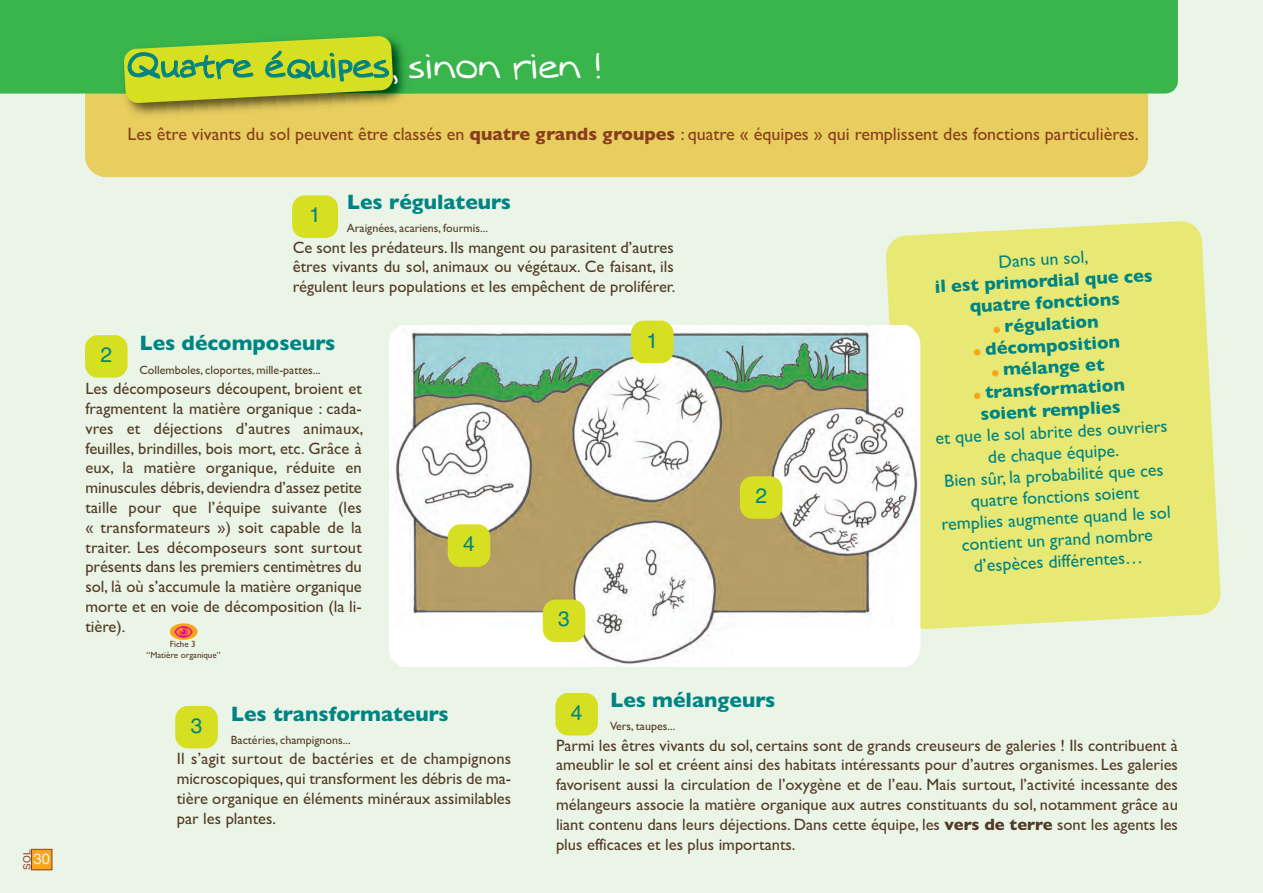
<style>
.page{position:relative;width:1263px;height:893px;background:#eaf5e8}
.page>*{position:absolute;margin:0;border:0;box-sizing:border-box;transform-origin:0 0}
.t1{font:33px "Augie";color:#008483}
.t2{font:700 21px "Gill Sans";color:#008483}
.t3{font:21px "Helvetica";color:#008483}
.t4{font:18px/21.6px "Gill Sans";color:#008483;text-align:center}
.t5{font:18px "Gill Sans";color:#893d1d}
.t6{font:700 18px/21.6px "Gill Sans";color:#008483;text-align:center}
.t7{font:16.5px/19.8px "Gill Sans";color:#523b25;text-align:justify}
.t8{font:15px "Helvetica";color:#f1f1e5}
.t9{font:12px "Gill Sans";color:#523b25}
.t10{font:9.9px "Helvetica";color:#893d1d}
.t11{font:9px/10.8px "Gill Sans";color:#523b25;text-align:center}
.s1{color:#fff}
.s2{font-weight:700}
.s3{color:#f9a51b}
</style>
<div class="page">
<div style="left:85px;top:64px;width:1063px;height:113px;background:#e8ce5f;border-radius:21px"></div>
<div style="left:32px;top:850px;width:20px;height:19px;background:#f9a51b"></div>
<div style="left:31px;top:849px;width:21px;height:21px;border:1px solid #893d1d"></div>
<div style="left:0;top:0;width:1178px;height:94px;background:#39b54c"></div>
<img style="left:127px;top:94px;width:274px;height:22px">
<img style="left:116px;top:28px;width:297px;height:66px">
<svg style="left:124px;top:36px;width:269px;height:67px"></svg>
<div style="left:555px;top:693px;width:43px;height:42px;background:#d6df21;border-radius:13px"></div>
<div style="left:292px;top:195px;width:46px;height:43px;background:#d6df21;border-radius:13px"></div>
<div style="left:85px;top:335px;width:43px;height:43px;background:#d6df21;border-radius:13px"></div>
<div style="left:175px;top:706px;width:43px;height:42px;background:#d6df21;border-radius:13px"></div>
<svg style="left:886px;top:221px;width:335px;height:408px;fill:#e7e974"></svg>
<svg style="left:170px;top:623px;width:28px;height:17px"></svg>
<img style="left:389px;top:325px;width:531px;height:342px">
<div style="left:631px;top:321px;width:42px;height:42px;background:#d6df21;border-radius:13px"></div>
<div style="left:740px;top:476px;width:42px;height:43px;background:#d6df21;border-radius:13px"></div>
<div style="left:448px;top:524px;width:42px;height:43px;background:#d6df21;border-radius:13px"></div>
<div style="left:543px;top:600px;width:42px;height:42px;background:#d6df21;border-radius:13px"></div>
<svg style="left:174px;top:626px;width:19px;height:11px"></svg>
<p class="t10" style="left:21px;top:869px;width:21px;rotate:-90deg">SOL</p>
<p class="t8" style="left:33px;top:850px;width:18px">30</p>
<h1 class="t1" style="left:128px;top:46px;width:473px">Quatre équipes<span class="s1">, sinon rien !</span></h1>
<p class="t5" style="left:128px;top:123px;width:1013px">Les être vivants du sol peuvent être classés en <span class="s2">quatre grands groupes</span> : quatre « équipes » qui remplissent des fonctions particulières.</p>
<p class="t2" style="left:347px;top:189px;width:166px">Les régulateurs</p>
<p class="t9" style="left:347px;top:221px;width:143px">Araignées, acariens, fourmis...</p>
<p class="t7" style="left:293px;top:237px;width:384px">Ce sont les prédateurs. Ils mangent ou parasitent d’autres êtres vivants du sol, animaux ou végétaux. Ce faisant, ils régulent leurs populations et les empêchent de proliférer.</p>
<p class="t3" style="left:309px;top:203px;width:13px">1</p>
<p class="t2" style="left:139px;top:331px;width:197px">Les décomposeurs</p>
<p class="t9" style="left:139px;top:362px;width:183px">Collemboles, cloportes, mille-pattes...</p>
<p class="t7" style="left:85px;top:379px;width:280px">Les décomposeurs découpent, broient et fragmentent la matière organique : cada&shy;vres et déjections d’autres animaux, feuilles, brindilles, bois mort, etc. Grâce à eux, la matière organique, réduite en minuscules débris, deviendra d’assez petite taille pour que l’équipe suivante (les « transformateurs ») soit capable de la traiter. Les décomposeurs sont surtout présents dans les premiers centimètres du sol, là où s’accumule la matière organique morte et en voie de décomposition (la li&shy;tière).</p>
<p class="t3" style="left:100px;top:342px;width:13px">2</p>
<p class="t11" style="left:147px;top:638px;width:76px">Fiche 3<br>“Matière organique”</p>
<p class="t3" style="left:463px;top:532px;width:13px">4</p>
<p class="t3" style="left:646px;top:328px;width:13px">1</p>
<p class="t3" style="left:558px;top:607px;width:13px">3</p>
<p class="t3" style="left:755px;top:484px;width:13px">2</p>
<p class="t4" style="left:998px;top:251px;width:91px;rotate:-3deg">Dans un sol,</p>
<p class="t6" style="left:934px;top:276px;width:219px;rotate:-3deg">il est primordial que ces quatre fonctions</p>
<p class="t6" style="left:993px;top:316px;width:106px;rotate:-3deg"><span class="s3">●</span> régulation</p>
<p class="t6" style="left:973px;top:338px;width:148px;rotate:-3deg"><span class="s3">●</span> décomposition</p>
<p class="t6" style="left:991px;top:359px;width:114px;rotate:-3deg"><span class="s3">●</span> mélange et</p>
<p class="t6" style="left:973px;top:382px;width:152px;text-align:left;rotate:-3deg"><span class="s3">●</span> transformation soient remplies</p>
<p class="t4" style="left:935px;top:427px;width:234px;rotate:-3deg">et que le sol abrite des ouvriers de chaque équipe.<br>Bien sûr, la probabilité que ces quatre fonctions soient remplies augmente quand le sol contient un grand nombre d’espèces différentes…</p>
<p class="t2" style="left:231px;top:701px;width:219px">Les transformateurs</p>
<p class="t9" style="left:231px;top:733px;width:121px">Bactéries, champignons...</p>
<p class="t7" style="left:177px;top:749px;width:336px">Il s’agit surtout de bactéries et de champignons microscopiques, qui transforment les débris de ma&shy;tière organique en éléments minéraux assimilables par les plantes.</p>
<p class="t3" style="left:191px;top:713px;width:13px">3</p>
<p class="t2" style="left:610px;top:687px;width:167px">Les mélangeurs</p>
<p class="t9" style="left:610px;top:719px;width:67px">Vers, taupes...</p>
<p class="t7" style="left:556px;top:735px;width:623px">Parmi les êtres vivants du sol, certains sont de grands creuseurs de galeries ! Ils contribuent à ameublir le sol et créent ainsi des habitats intéressants pour d’autres organismes. Les galeries favorisent aussi la circulation de l’oxygène et de l’eau. Mais surtout, l’activité incessante des mélangeurs associe la matière organique aux autres constituants du sol, notamment grâce au liant contenu dans leurs déjections. Dans cette équipe, les <span class="s2">vers de terre</span> sont les agents les plus efficaces et les plus importants.</p>
<p class="t3" style="left:571px;top:700px;width:13px">4</p>
</div>
